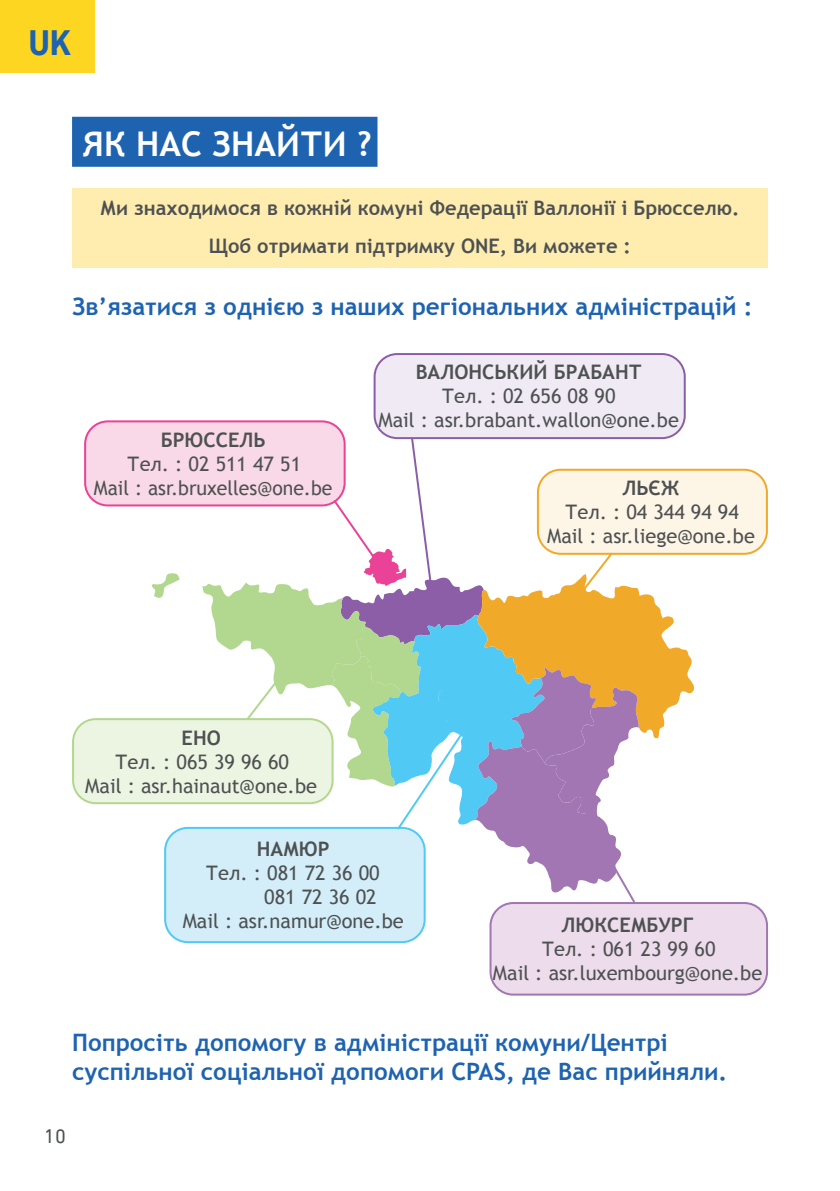
<style>
.page{position:relative;width:840px;height:1191px;background:#fff}
.page>*{position:absolute;margin:0;border:0;box-sizing:border-box;transform-origin:0 0}
.t1{font:700 36px "DIN Next LT Pro";color:#1e63b0;scale:.93 1}
.t2{font:700 34px "Trebuchet MS";color:#fff}
.t3{font:700 24px/28.8px "Trebuchet MS";color:#1e63b0}
.t4{font:20px/24px "Trebuchet MS";color:#4e5152;text-align:center}
.t5{font:700 20px/38px "Trebuchet MS";color:#4e5152;text-align:center}
.t6{font:20px "DIN Next LT Pro";color:#4e5152}
.s1{font-weight:700}
</style>
<div class="page">
<div style="left:72px;top:188px;width:695px;height:80px;background:#feedaf"></div>
<div style="left:0;top:0;width:94px;height:72px;background:#fcd621"></div>
<div style="left:72px;top:117px;width:305px;height:50px;background:#1e63b0"></div>
<svg style="left:151px;top:573px;width:28px;height:25px"></svg>
<div style="left:85px;top:421px;width:259px;height:84px;background:#f9d9e7;border-radius:23px"></div>
<div style="left:84px;top:420px;width:261px;height:86px;border:2px solid #ea4297;border-radius:23px"></div>
<div style="left:374px;top:354px;width:310px;height:84px;background:#efeaf4;border-radius:23px"></div>
<div style="left:373px;top:353px;width:312px;height:86px;border:2px solid #8d5ea8;border-radius:23px"></div>
<div style="left:537px;top:470px;width:229px;height:84px;background:#fdf5e6;border-radius:23px"></div>
<div style="left:536px;top:469px;width:231px;height:86px;border:2px solid #f0a928;border-radius:23px"></div>
<div style="left:73px;top:719px;width:259px;height:84px;background:#ecf5e2;border-radius:23px"></div>
<div style="left:72px;top:718px;width:261px;height:86px;border:2px solid #b2d78e;border-radius:23px"></div>
<div style="left:165px;top:828px;width:259px;height:114px;background:#d3eef8;border-radius:23px"></div>
<div style="left:490px;top:903px;width:276px;height:91px;background:#eddceb;border-radius:23px"></div>
<div style="left:489px;top:902px;width:278px;height:93px;border:2px solid #a176b3;border-radius:23px"></div>
<svg style="left:202px;top:436px;width:491px;height:560px"></svg>
<p class="t1" style="left:28px;top:22px;width:48px">UK</p>
<h2 class="t2" style="left:82px;top:123px;width:291px">ЯК НАС ЗНАЙТИ ?</h2>
<p class="t5" style="left:101px;top:188px;width:640px">Ми знаходимося в кожній комуні Федерації Валлонії і Брюсселю.<br>Щоб отримати підтримку ONE, Ви можете :</p>
<p class="t3" style="left:72px;top:292px;width:681px">Зв’язатися з однією з наших регіональних адміністрацій :</p>
<p class="t4" style="left:94px;top:428px;width:240px"><span class="s1">БРЮССЕЛЬ<br></span>Тел. : 02 511 47 51<br>Mail : asr.bruxelles@one.be</p>
<p class="t4" style="left:378px;top:360px;width:302px"><span class="s1">ВАЛОНСЬКИЙ БРАБАНТ<br></span>Тел. : 02 656 08 90<br>Mail : asr.brabant.wallon@one.be</p>
<p class="t4" style="left:547px;top:476px;width:209px"><span class="s1">ЛЬЄЖ<br></span>Тел. : 04 344 94 94<br>Mail : asr.liege@one.be</p>
<p class="t4" style="left:85px;top:725px;width:233px"><span class="s1">ЕНО<br></span>Тел. : 065 39 96 60<br>Mail : asr.hainaut@one.be</p>
<p class="t5" style="left:257px;top:830px;width:74px">НАМЮР</p>
<p class="t4" style="left:206px;top:861px;width:175px">Тел. : 081 72 36 00</p>
<p class="t4" style="left:264px;top:885px;width:114px">081 72 36 02</p>
<p class="t4" style="left:183px;top:909px;width:222px">Mail : asr.namur@one.be</p>
<p class="t4" style="left:492px;top:913px;width:271px"><span class="s1">ЛЮКСЕМБУРГ<br></span>Тел. : 061 23 99 60<br>Mail : asr.luxembourg@one.be</p>
<p class="t3" style="left:72px;top:1028px;width:656px">Попросіть допомогу в адміністрації комуни/Центрі суспільної соціальної допомоги CPAS, де Вас прийняли.</p>
<p class="t6" style="left:44px;top:1125px;width:23px">10</p>
</div>
